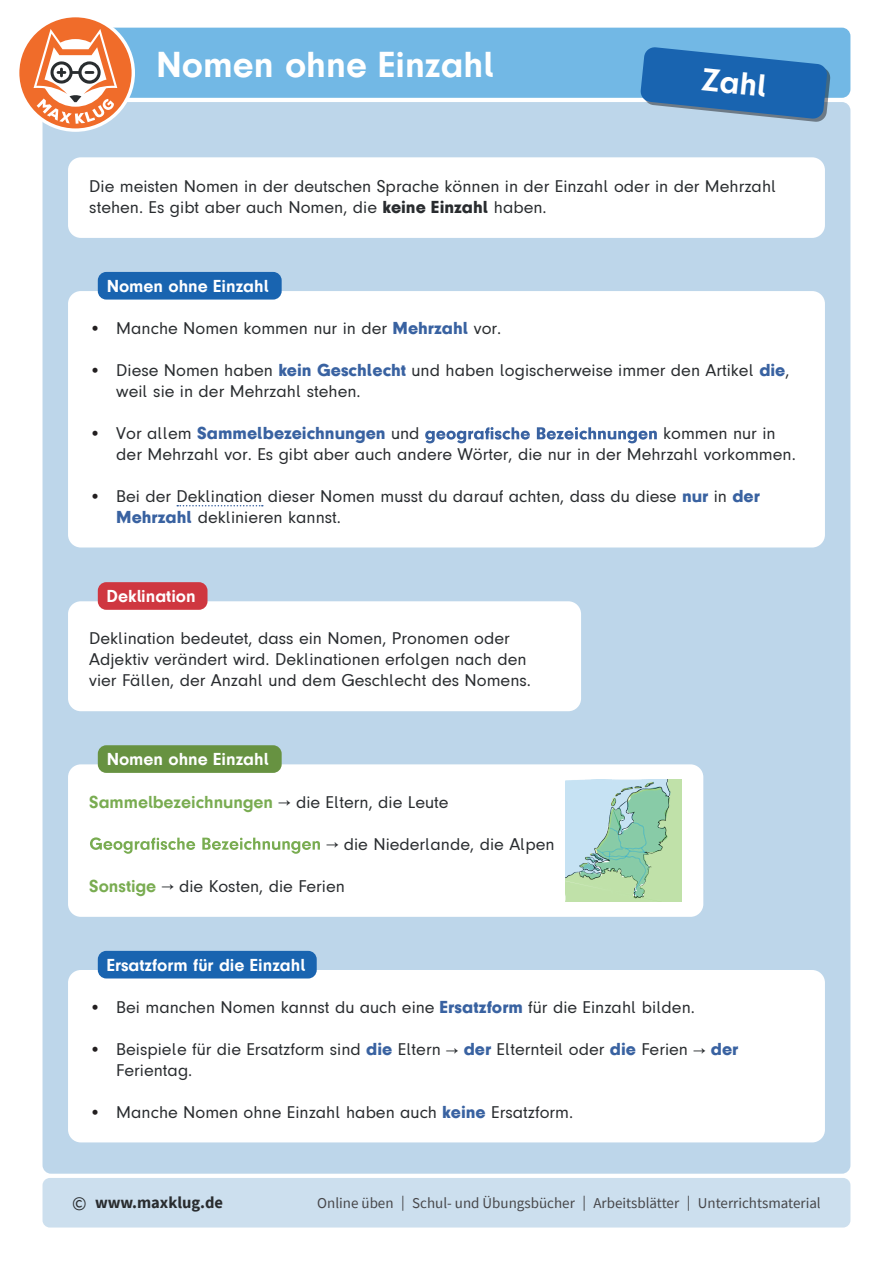
<style>
.page{position:relative;width:893px;height:1263px;background:#fff}
.page>*{position:absolute;margin:0;border:0;box-sizing:border-box;transform-origin:0 0}
.t1{font:700 37.5px "Mk Druckschrift N";color:#fff}
.t2{font:700 33px "Mk Druckschrift N";color:#fff}
.t3{font:18px/21px "Mk Druckschrift N";color:#292c2f}
.t4{font:700 18px "Mk Druckschrift N";color:#fff}
.t5{font:700 18px "Mk Druckschrift N";color:#79ac51}
.t6{font:18px "Mk Druckschrift N bl";color:#3962a1}
.t7{font:700 16.5px "Source Sans Pro";color:#292c2f}
.t8{font:15px "Source Sans Pro";color:#47474a}
.s1{font-family:"Mk Druckschrift N bl"}
.s2{color:#231f20}
.s3{font-family:"Mk Druckschrift N bl";color:#3962a1}
.s4{font-family:"Mk Druckschrift N";color:#231f20}
.s5{font-family:"Mk Druckschrift N";color:#292c2f}
.s6{font-family:"Mk Druckschrift N bl";font-weight:400;color:#292c2f}
.s7{font-weight:400;color:#292c2f}
.s8{font-weight:700;color:#79ac51}
.s9{font-weight:400;font-size:19.5px}
</style>
<div class="page">
<div style="left:43px;top:102px;width:807px;height:1072px;background:#bdd6ea;border-radius:9px"></div>
<div style="left:75px;top:28px;width:775px;height:70px;background:#72b8e5;border-radius:9px"></div>
<svg style="left:640px;top:47px;width:191px;height:75px"></svg>
<div style="left:43px;top:1178px;width:807px;height:49px;background:#ccdfee;border-radius:7px"></div>
<svg style="left:19px;top:17px;width:116px;height:115px"></svg>
<div style="left:68px;top:157px;width:757px;height:81px;background:#fff;border-radius:13px"></div>
<div style="left:68px;top:764px;width:635px;height:153px;background:#fff;border-radius:13px"></div>
<div style="left:68px;top:970px;width:757px;height:172px;background:#fff;border-radius:13px"></div>
<div style="left:68px;top:291px;width:757px;height:256px;background:#fff;border-radius:13px"></div>
<div style="left:98px;top:272px;width:184px;height:28px;background:#1964b0;border-radius:9px"></div>
<div style="left:98px;top:745px;width:184px;height:28px;background:#679241;border-radius:9px"></div>
<div style="left:98px;top:951px;width:219px;height:27px;background:#1964b0;border-radius:9px"></div>
<div style="left:68px;top:601px;width:513px;height:110px;background:#fff;border-radius:13px"></div>
<div style="left:98px;top:582px;width:109px;height:28px;background:#cf3740;border-radius:9px"></div>
<svg style="left:90px;top:837px;width:230px;height:17px"></svg>
<svg style="left:425px;top:427px;width:232px;height:16px"></svg>
<svg style="left:177px;top:505px;width:86px;height:1px"></svg>
<img style="left:565px;top:780px;width:117px;height:121px">
<h1 class="t1" style="left:156px;top:43px;width:338px">Nomen ohne Einzahl</h1>
<h2 class="t2" style="left:704px;top:61px;width:66px;rotate:6deg">Zahl</h2>
<p class="t3" style="left:89px;top:176px;width:689px">Die meisten Nomen in der deutschen Sprache können in der Einzahl oder in der Mehrzahl stehen. Es gibt aber auch Nomen, die <span class="s1">keine Einzahl</span> haben.</p>
<p class="t4" style="left:107px;top:276px;width:163px">Nomen ohne Einzahl</p>
<p class="t3" style="left:89px;top:318px;width:414px"><span class="s2">•</span> Manche Nomen kommen nur in der <span class="s3">Mehrzahl</span> vor.</p>
<p class="t3" style="left:116px;top:360px;width:675px;text-indent:-27px"><span class="s2">•</span> Diese Nomen haben <span class="s3">kein Geschlecht</span> und haben logischerweise immer den Artikel <span class="s3">die</span>, weil sie in der Mehrzahl stehen.</p>
<p class="t6" style="left:89px;top:423px;width:332px"><span class="s4">•</span> <span class="s5">Vor allem</span> Sammelbezeichnungen <span class="s5">und</span></p>
<p class="t3" style="left:116px;top:423px;width:681px;text-indent:547px">kommen nur in der Mehrzahl vor. Es gibt aber auch andere Wörter, die nur in der Mehrzahl vorkommen.</p>
<p class="t3" style="left:116px;top:486px;width:645px;text-indent:-27px"><span class="s2">•</span> Bei der Deklination dieser Nomen musst du darauf achten, dass du diese <span class="s3">nur</span> in <span class="s3">der<br>Mehrzahl</span> deklinieren kannst.</p>
<p class="t4" style="left:107px;top:586px;width:91px">Deklination</p>
<p class="t3" style="left:89px;top:628px;width:443px">Deklination bedeutet, dass ein Nomen, Pronomen oder<br>Adjektiv verändert wird. Deklinationen erfolgen nach den vier Fällen, der Anzahl und dem Geschlecht des Nomens.</p>
<p class="t4" style="left:107px;top:749px;width:163px">Nomen ohne Einzahl</p>
<p class="t5" style="left:89px;top:792px;width:361px">Sammelbezeichnungen <span class="s6">→</span> <span class="s7">die Eltern, die Leute</span></p>
<p class="t3" style="left:326px;top:833px;width:230px">→ die Niederlande, die Alpen</p>
<p class="t3" style="left:89px;top:875px;width:257px"><span class="s8">Sonstige</span> → die Kosten, die Ferien</p>
<p class="t4" style="left:107px;top:955px;width:200px">Ersatzform für die Einzahl</p>
<p class="t3" style="left:89px;top:997px;width:607px"><span class="s2">•</span> Bei manchen Nomen kannst du auch eine <span class="s3">Ersatzform</span> für die Einzahl bilden.</p>
<p class="t3" style="left:116px;top:1039px;width:623px;text-indent:-27px"><span class="s2">•</span> Beispiele für die Ersatzform sind <span class="s3">die</span> Eltern → <span class="s3">der</span> Elternteil oder <span class="s3">die</span> Ferien → <span class="s3">der<br></span>Ferientag.</p>
<p class="t3" style="left:89px;top:1102px;width:485px"><span class="s2">•</span> Manche Nomen ohne Einzahl haben auch <span class="s3">keine</span> Ersatzform.</p>
<p class="t7" style="left:72px;top:1191px;width:152px"><span class="s9">©</span> www.maxklug.de</p>
<p class="t8" style="left:317px;top:1194px;width:505px">Online üben | Schul- und Übungsbücher | Arbeitsblätter | Unterrichtsmaterial</p>
</div>
